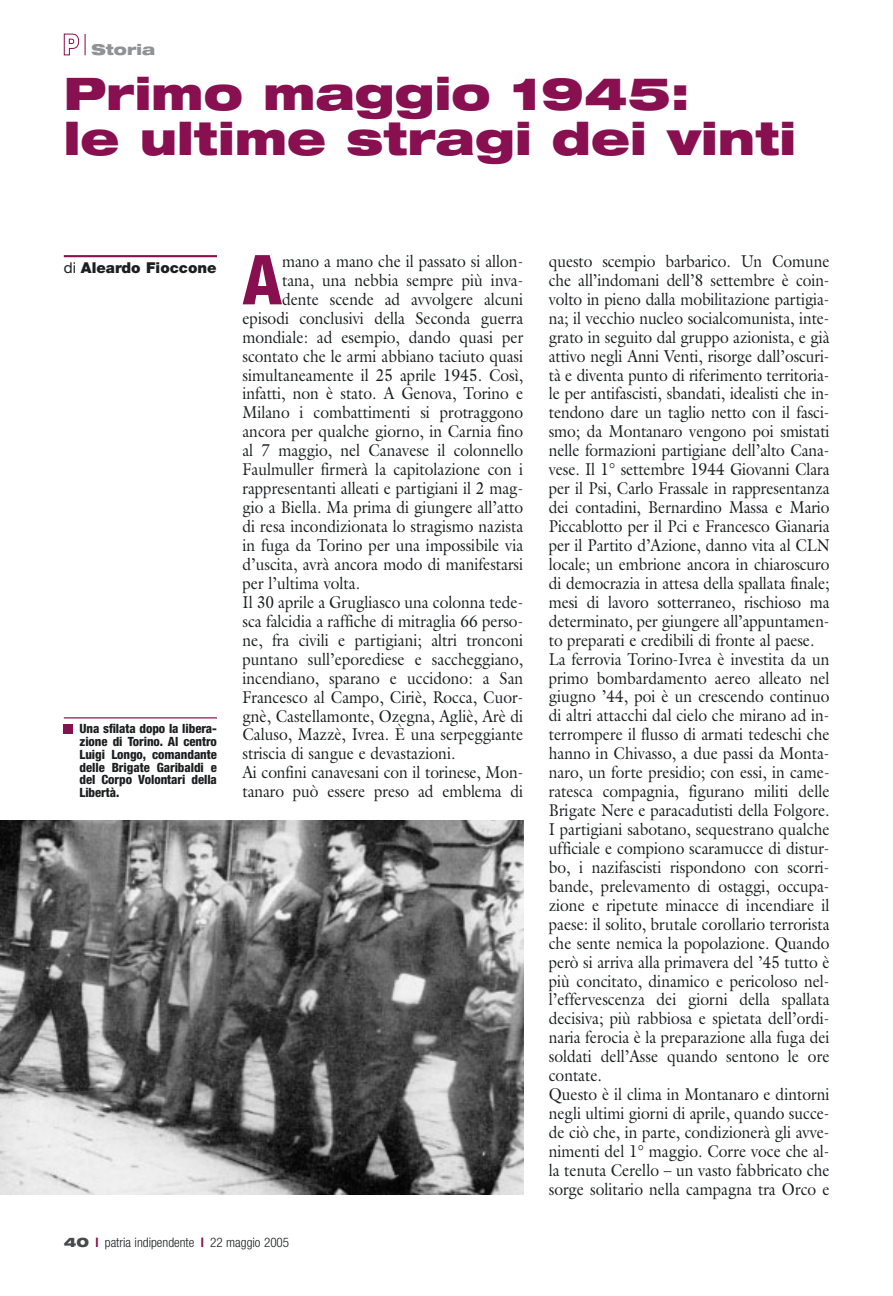
<style>
.page{position:relative;width:893px;height:1296px;background:#fff}
.page>*{position:absolute;margin:0;border:0;box-sizing:border-box;transform-origin:0 0}
.t1{font:800 condensed 69px "Helvetica Neue";color:#880f50}
.t2{font:900 expanded 45px/45px "Helvetica Neue";color:#880f50}
.t3{font:17.25px/18.9px "Galliard";color:#1c1f20;scale:.9 1}
.t4{font:900 15px "Helvetica Neue";color:#1c1f20}
.t5{font:900 expanded 15px "Helvetica Neue";color:#909293}
.t6{font:300 condensed 13.2px "Helvetica Neue";color:#1c1f20}
.t7{font:800 condensed 12.75px/12.8px "Helvetica Neue";letter-spacing:-.005em;color:#1c1f20;text-align:justify}
.s1{font-weight:400}
.s2{font-weight:900;font-stretch:expanded;color:#47494a}
.s3{font-weight:700;color:#880f50}
</style>
<div class="page">
<svg style="left:63px;top:33px;width:17px;height:23px"></svg>
<svg style="left:64px;top:33px;width:15px;height:23px"></svg>
<svg style="left:85px;top:34px;width:1px;height:21px"></svg>
<hr style="left:64px;top:255px;width:153px;height:2px;background:#880f50">
<img style="left:0;top:821px;width:523px;height:374px">
<hr style="left:64px;top:717px;width:153px;height:2px;background:#880f50">
<div style="left:64px;top:724px;width:9px;height:9px;background:#880f50"></div>
<p class="t5" style="left:91px;top:44px;width:65px">Storia</p>
<h2 class="t2" style="left:64px;top:75px;width:734px">Primo maggio 1945:<br>le ultime stragi dei vinti</h2>
<p class="t4" style="left:64px;top:262px;width:154px"><span class="s1">di</span> Aleardo Fioccone</p>
<p class="t7" style="left:80px;top:724px;width:139px">Una sfilata dopo la libera&shy;zione di Torino. Al centro Luigi Longo, comandante delle Brigate Garibaldi e del Corpo Volontari della Libertà.</p>
<h1 class="t1" style="left:242px;top:255px;width:41px">A</h1>
<p class="t3" style="left:282px;top:253px;width:269px">mano a mano che il passato si allon-</p>
<p class="t3" style="left:282px;top:272px;width:269px">tana, una nebbia sempre più inva-</p>
<p class="t3" style="left:282px;top:291px;width:269px">dente scende ad avvolgere alcuni</p>
<p class="t3" style="left:242px;top:310px;width:313px">episodi conclusivi della Seconda guerra</p>
<p class="t3" style="left:242px;top:329px;width:313px">mondiale: ad esempio, dando quasi per</p>
<p class="t3" style="left:242px;top:348px;width:313px">scontato che le armi abbiano taciuto quasi</p>
<p class="t3" style="left:242px;top:367px;width:313px">simultaneamente il 25 aprile 1945. Così,</p>
<p class="t3" style="left:242px;top:386px;width:313px">infatti, non è stato. A Genova, Torino e</p>
<p class="t3" style="left:242px;top:405px;width:313px">Milano i combattimenti si protraggono</p>
<p class="t3" style="left:242px;top:424px;width:313px">ancora per qualche giorno, in Carnia fino</p>
<p class="t3" style="left:242px;top:443px;width:313px">al 7 maggio, nel Canavese il colonnello</p>
<p class="t3" style="left:242px;top:462px;width:313px">Faulmuller firmerà la capitolazione con i</p>
<p class="t3" style="left:242px;top:481px;width:313px">rappresentanti alleati e partigiani il 2 mag-</p>
<p class="t3" style="left:242px;top:500px;width:313px">gio a Biella. Ma prima di giungere all’atto</p>
<p class="t3" style="left:242px;top:519px;width:313px">di resa incondizionata lo stragismo nazista</p>
<p class="t3" style="left:242px;top:537px;width:313px">in fuga da Torino per una impossibile via</p>
<p class="t3" style="left:242px;top:556px;width:313px">d’uscita, avrà ancora modo di manifestarsi</p>
<p class="t3" style="left:242px;top:575px;width:132px">per l’ultima volta.</p>
<p class="t3" style="left:242px;top:594px;width:313px">Il 30 aprile a Grugliasco una colonna tede-</p>
<p class="t3" style="left:242px;top:613px;width:313px">sca falcidia a raffiche di mitraglia 66 perso-</p>
<p class="t3" style="left:242px;top:632px;width:313px">ne, fra civili e partigiani; altri tronconi</p>
<p class="t3" style="left:242px;top:651px;width:313px">puntano sull’eporediese e saccheggiano,</p>
<p class="t3" style="left:242px;top:670px;width:313px">incendiano, sparano e uccidono: a San</p>
<p class="t3" style="left:242px;top:689px;width:313px">Francesco al Campo, Ciriè, Rocca, Cuor-</p>
<p class="t3" style="left:242px;top:708px;width:313px">gnè, Castellamonte, Ozegna, Agliè, Arè di</p>
<p class="t3" style="left:242px;top:727px;width:313px">Caluso, Mazzè, Ivrea. È una serpeggiante</p>
<p class="t3" style="left:242px;top:746px;width:238px">striscia di sangue e devastazioni.</p>
<p class="t3" style="left:242px;top:765px;width:313px">Ai confini canavesani con il torinese, Mon-</p>
<p class="t3" style="left:242px;top:784px;width:313px">tanaro può essere preso ad emblema di</p>
<p class="t6" style="left:64px;top:1238px;width:227px"><span class="s2">40</span> <span class="s3">l</span> patria indipendente <span class="s3">l</span> 22 maggio 2005</p>
<p class="t3" style="left:549px;top:253px;width:313px">questo scempio barbarico. Un Comune che all’indomani dell’8 settembre è coin&shy;volto in pieno dalla mobilitazione partigia&shy;na; il vecchio nucleo socialcomunista, inte&shy;grato in seguito dal gruppo azionista, e già attivo negli Anni Venti, risorge dall’oscuri&shy;tà e diventa punto di riferimento territoria&shy;le per antifascisti, sbandati, idealisti che in&shy;tendono dare un taglio netto con il fasci&shy;smo; da Montanaro vengono poi smistati nelle formazioni partigiane dell’alto Cana&shy;vese. Il 1° settembre 1944 Giovanni Clara per il Psi, Carlo Frassale in rappresentanza dei contadini, Bernardino Massa e Mario Piccablotto per il Pci e Francesco Gianaria per il Partito d’Azione, danno vita al CLN locale; un embrione ancora in chiaroscuro di democrazia in attesa della spallata finale; mesi di lavoro sotterraneo, rischioso ma determinato, per giungere all’appuntamen&shy;to preparati e credibili di fronte al paese.<br>La ferrovia Torino-Ivrea è investita da un primo bombardamento aereo alleato nel giugno ’44, poi è un crescendo continuo di altri attacchi dal cielo che mirano ad in&shy;terrompere il flusso di armati tedeschi che hanno in Chivasso, a due passi da Monta&shy;naro, un forte presidio; con essi, in came&shy;ratesca compagnia, figurano militi delle Brigate Nere e paracadutisti della Folgore.<br>I partigiani sabotano, sequestrano qualche ufficiale e compiono scaramucce di distur&shy;bo, i nazifascisti rispondono con scorri&shy;bande, prelevamento di ostaggi, occupa&shy;zione e ripetute minacce di incendiare il paese: il solito, brutale corollario terrorista che sente nemica la popolazione. Quando però si arriva alla primavera del ’45 tutto è più concitato, dinamico e pericoloso nel&shy;l’effervescenza dei giorni della spallata decisiva; più rabbiosa e spietata dell’ordi&shy;naria ferocia è la preparazione alla fuga dei soldati dell’Asse quando sentono le ore contate.<br>Questo è il clima in Montanaro e dintorni negli ultimi giorni di aprile, quando succe&shy;de ciò che, in parte, condizionerà gli avve&shy;nimenti del 1° maggio. Corre voce che al&shy;la tenuta Cerello – un vasto fabbricato che sorge solitario nella campagna tra Orco e</p>
</div>
